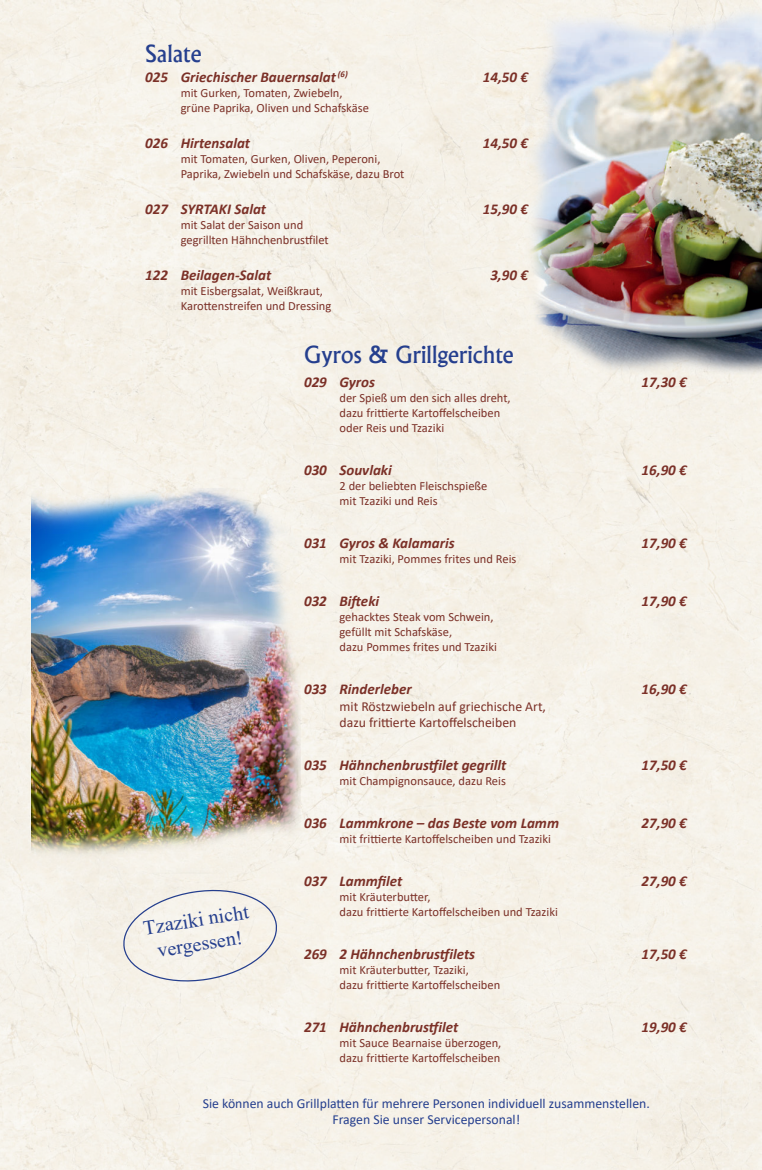
<style>
.page{position:relative;width:762px;height:1170px;background:#fff}
.page>*{position:absolute;margin:0;border:0;box-sizing:border-box;transform-origin:0 0}
.t1{font:22.5px "Alaska";color:#253f8e}
.t2{font:20.25px/24.2px "Times New Roman";color:#253f8e;text-align:center}
.t3{font:italic 700 15px "Calibri";color:#7b3027}
.t4{font:13.75px/16.5px "Calibri";color:#253f8e;text-align:center}
.t5{font:13.75px/16.5px "Calibri";color:#7b3027}
.t6{font:12.5px/15px "Calibri";color:#7b3027}
</style>
<div class="page">
<div style="left:0;top:0;width:762px;height:1169px;background:#f6f1e8"></div>
<img style="left:525px;top:0;width:237px;height:374px">
<img style="left:32px;top:488px;width:268px;height:385px">
<svg style="left:120px;top:885px;width:160px;height:100px"></svg>
<h1 class="t1" style="left:145px;top:41px;width:58px">Salate</h1>
<p class="t3" style="left:145px;top:70px;width:204px">025 Griechischer Bauernsalat <sup>(6)</sup></p>
<p class="t3" style="left:483px;top:70px;width:47px">14,50 €</p>
<p class="t6" style="left:181px;top:86px;width:190px">mit Gurken, Tomaten, Zwiebeln, grüne Paprika, Oliven und Schafskäse</p>
<p class="t3" style="left:145px;top:136px;width:106px">026 Hirtensalat</p>
<p class="t3" style="left:483px;top:136px;width:47px">14,50 €</p>
<p class="t6" style="left:181px;top:152px;width:225px">mit Tomaten, Gurken, Oliven, Peperoni,<br>Paprika, Zwiebeln und Schafskäse, dazu Brot</p>
<p class="t3" style="left:145px;top:202px;width:122px">027 SYRTAKI Salat</p>
<p class="t3" style="left:483px;top:202px;width:47px">15,90 €</p>
<p class="t6" style="left:181px;top:218px;width:150px">mit Salat der Saison und gegrillten Hähnchenbrustfilet</p>
<p class="t3" style="left:145px;top:268px;width:127px">122 Beilagen-Salat</p>
<p class="t3" style="left:490px;top:268px;width:39px">3,90 €</p>
<p class="t6" style="left:181px;top:284px;width:152px">mit Eisbergsalat, Weißkraut,<br>Karottenstreifen und Dressing</p>
<h1 class="t1" style="left:304px;top:342px;width:211px">Gyros &amp; Grillgerichte</h1>
<p class="t3" style="left:304px;top:375px;width:72px">029 Gyros</p>
<p class="t3" style="left:641px;top:375px;width:47px">17,30 €</p>
<p class="t6" style="left:339px;top:391px;width:173px">der Spieß um den sich alles dreht, dazu fritÝerte Kartoffelscheiben oder Reis und Tzaziki</p>
<p class="t3" style="left:304px;top:463px;width:89px">030 Souvlaki</p>
<p class="t3" style="left:641px;top:463px;width:47px">16,90 €</p>
<p class="t6" style="left:339px;top:479px;width:149px">2 der beliebten Fleischspieße mit Tzaziki und Reis</p>
<p class="t3" style="left:304px;top:536px;width:152px">031 Gyros &amp; Kalamaris</p>
<p class="t3" style="left:641px;top:536px;width:47px">17,90 €</p>
<p class="t6" style="left:339px;top:552px;width:178px">mit Tzaziki, Pommes frites und Reis</p>
<p class="t3" style="left:304px;top:590px;width:77px">032 Bifteki</p>
<p class="t3" style="left:641px;top:590px;width:47px">17,90 €</p>
<p class="t6" style="left:339px;top:610px;width:159px">gehacktes Steak vom Schwein, gefüllt mit Schafskäse,<br>dazu Pommes frites und Tzaziki</p>
<p class="t3" style="left:304px;top:682px;width:109px">033 Rinderleber</p>
<p class="t3" style="left:641px;top:682px;width:47px">16,90 €</p>
<p class="t5" style="left:339px;top:699px;width:208px">mit Röstzwiebeln auf griechische Art, dazu fritÝerte Kartoffelscheiben</p>
<p class="t3" style="left:304px;top:754px;width:204px">035 Hähnchenbrustfilet gegrillt</p>
<p class="t3" style="left:641px;top:754px;width:47px">17,50 €</p>
<p class="t6" style="left:339px;top:774px;width:168px">mit Champignonsauce, dazu Reis</p>
<p class="t3" style="left:304px;top:816px;width:256px">036 Lammkrone – das Beste vom Lamm</p>
<p class="t3" style="left:641px;top:816px;width:47px">27,90 €</p>
<p class="t6" style="left:339px;top:831px;width:213px">mit fritÝerte Kartoffelscheiben und Tzaziki</p>
<p class="t3" style="left:304px;top:870px;width:100px">037 Lammfilet</p>
<p class="t3" style="left:641px;top:870px;width:47px">27,90 €</p>
<p class="t6" style="left:339px;top:889px;width:220px">mit Kräuterbutter,<br>dazu fritÝerte Kartoffelscheiben und Tzaziki</p>
<p class="t3" style="left:304px;top:943px;width:173px">269 2 Hähnchenbrustfilets</p>
<p class="t3" style="left:641px;top:943px;width:47px">17,50 €</p>
<p class="t6" style="left:339px;top:962px;width:162px">mit Kräuterbutter, Tzaziki,<br>dazu fritÝerte Kartoffelscheiben</p>
<p class="t3" style="left:304px;top:1016px;width:156px">271 Hähnchenbrustfilet</p>
<p class="t3" style="left:641px;top:1016px;width:47px">19,90 €</p>
<p class="t6" style="left:339px;top:1036px;width:163px">mit Sauce Bearnaise überzogen, dazu fritÝerte Kartoffelscheiben</p>
<h2 class="t2" style="left:142px;top:917px;width:108px;rotate:-9deg">Tzaziki nicht vergessen!</h2>
<p class="t4" style="left:203px;top:1094px;width:448px">Sie können auch Grillplatten für mehrere Personen individuell zusammenstellen.<br>Fragen Sie unser Servicepersonal!</p>
</div>
